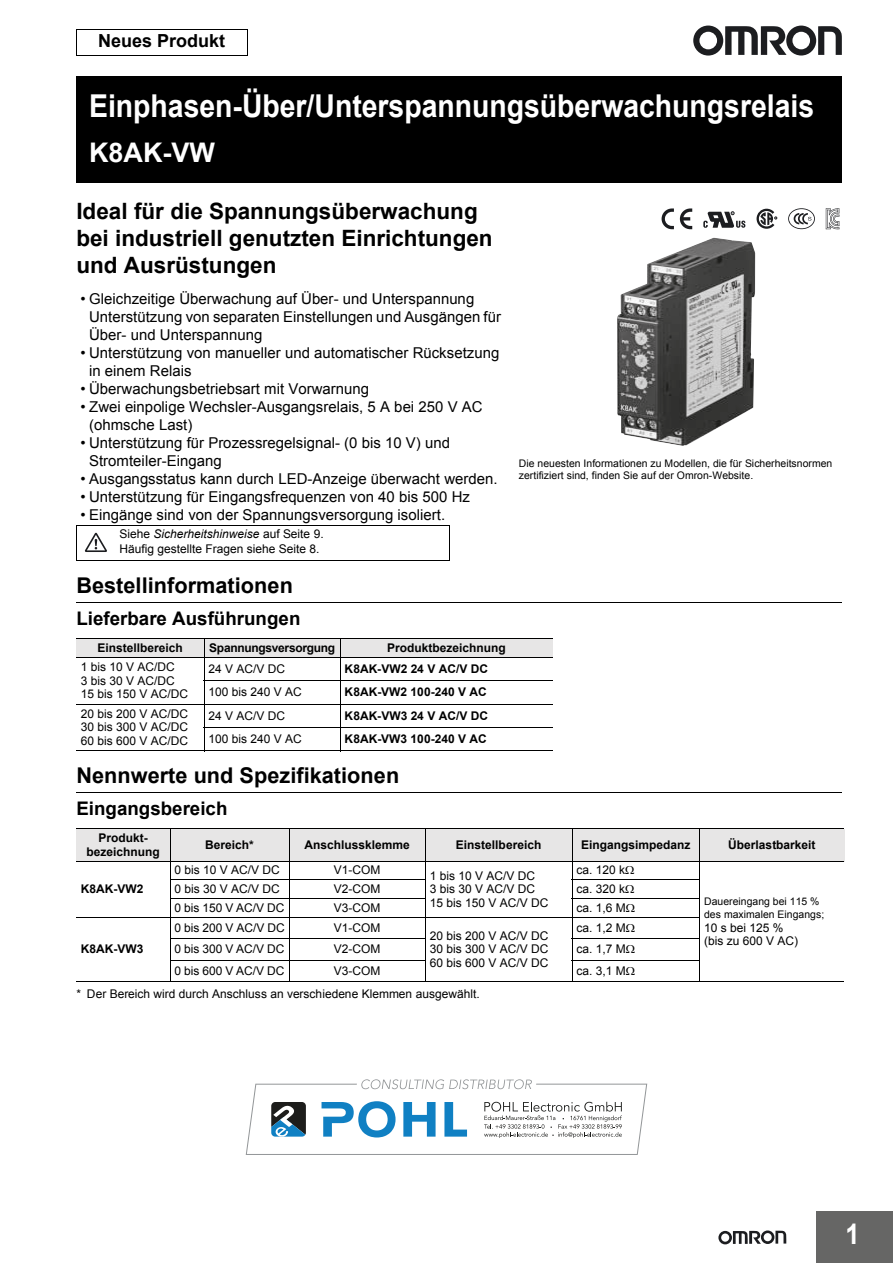
<style>
.page{position:relative;width:893px;height:1263px;background:#fff}
.page>*{position:absolute;margin:0;border:0;box-sizing:border-box;transform-origin:0 0}
.t1{font:700 31.5px "Arial";color:#fff;scale:.9 1}
.t2{font:700 28.5px "Arial";color:#fff;scale:.9 1}
.t3{font:700 27px "Arial";color:#fff}
.t4{font:700 22.5px/27px "Arial";color:#000}
.t5{font:700 21.75px "Arial";color:#000}
.t6{font:700 18.75px "Arial";color:#000}
.t7{font:700 18px "Arial";color:#000}
.t8{font:15px/18px "Arial";letter-spacing:.005em;color:#000}
.t9{font:12px/13.5px "Arial";color:#000}
.t10{font:700 12px/13.5px "Arial";color:#000;text-align:center}
.t11{font:700 12px "Arial";letter-spacing:-.025em;color:#000}
.t12{font:10.5px/12px "Arial";letter-spacing:.005em;color:#000}
.s1{font-style:italic}
</style>
<div class="page">
<hr style="left:76px;top:30px;width:171px;height:1px;background:#000">
<svg style="left:247px;top:30px;width:1px;height:26px"></svg>
<hr style="left:76px;top:55px;width:171px;height:1px;background:#000">
<svg style="left:76px;top:31px;width:1px;height:24px"></svg>
<svg style="left:693px;top:26px;width:148px;height:30px"></svg>
<div style="left:816px;top:1212px;width:76px;height:51px;background:#666665"></div>
<svg style="left:718px;top:1230px;width:68px;height:14px"></svg>
<div style="left:76px;top:77px;width:766px;height:106px;background:#000"></div>
<hr style="left:76px;top:602px;width:766px;height:1px;background:#000">
<hr style="left:76px;top:792px;width:766px;height:1px;background:#000">
<hr style="left:77px;top:525px;width:1px;height:35px;background:#000">
<hr style="left:449px;top:525px;width:1px;height:35px;background:#000">
<hr style="left:76px;top:525px;width:374px;height:1px;background:#000">
<hr style="left:76px;top:560px;width:374px;height:1px;background:#000">
<svg style="left:703px;top:212px;width:42px;height:16px"></svg>
<svg style="left:680px;top:208px;width:12px;height:21px"></svg>
<svg style="left:661px;top:208px;width:13px;height:21px"></svg>
<svg style="left:756px;top:209px;width:21px;height:20px"></svg>
<svg style="left:788px;top:208px;width:26px;height:21px"></svg>
<svg style="left:825px;top:209px;width:14px;height:21px"></svg>
<img style="left:617px;top:238px;width:138px;height:208px">
<svg style="left:85px;top:533px;width:22px;height:19px"></svg>
<div style="left:76px;top:639px;width:128px;height:18px;background:#e7e6e6"></div>
<div style="left:204px;top:639px;width:136px;height:18px;background:#e7e6e6"></div>
<div style="left:340px;top:639px;width:213px;height:18px;background:#e7e6e6"></div>
<hr style="left:204px;top:638px;width:1px;height:113px;background:#000">
<hr style="left:340px;top:638px;width:1px;height:113px;background:#000">
<hr style="left:76px;top:638px;width:477px;height:1px;background:#000">
<hr style="left:76px;top:657px;width:477px;height:1px;background:#000">
<hr style="left:204px;top:680px;width:349px;height:1px;background:#000">
<hr style="left:76px;top:704px;width:477px;height:1px;background:#000">
<hr style="left:204px;top:727px;width:349px;height:1px;background:#000">
<hr style="left:76px;top:750px;width:477px;height:1px;background:#000">
<div style="left:76px;top:829px;width:94px;height:32px;background:#e7e6e6"></div>
<div style="left:170px;top:829px;width:119px;height:32px;background:#e7e6e6"></div>
<div style="left:289px;top:829px;width:136px;height:32px;background:#e7e6e6"></div>
<div style="left:425px;top:829px;width:147px;height:32px;background:#e7e6e6"></div>
<div style="left:572px;top:829px;width:127px;height:32px;background:#e7e6e6"></div>
<div style="left:699px;top:829px;width:145px;height:32px;background:#e7e6e6"></div>
<hr style="left:170px;top:829px;width:1px;height:153px;background:#000">
<hr style="left:289px;top:829px;width:1px;height:153px;background:#000">
<hr style="left:425px;top:829px;width:1px;height:153px;background:#000">
<hr style="left:572px;top:829px;width:1px;height:153px;background:#000">
<hr style="left:699px;top:829px;width:1px;height:153px;background:#000">
<hr style="left:76px;top:829px;width:768px;height:1px;background:#000">
<hr style="left:76px;top:861px;width:768px;height:1px;background:#000">
<hr style="left:170px;top:880px;width:255px;height:1px;background:#000">
<hr style="left:572px;top:880px;width:127px;height:1px;background:#000">
<hr style="left:170px;top:899px;width:255px;height:1px;background:#000">
<hr style="left:572px;top:899px;width:127px;height:1px;background:#000">
<hr style="left:76px;top:917px;width:623px;height:1px;background:#000">
<hr style="left:170px;top:939px;width:255px;height:1px;background:#000">
<hr style="left:572px;top:939px;width:127px;height:1px;background:#000">
<hr style="left:170px;top:960px;width:255px;height:1px;background:#000">
<hr style="left:572px;top:960px;width:127px;height:1px;background:#000">
<hr style="left:76px;top:981px;width:768px;height:1px;background:#000">
<svg style="left:246px;top:1079px;width:401px;height:76px"></svg>
<h3 class="t7" style="left:98px;top:29px;width:128px">Neues Produkt</h3>
<h1 class="t1" style="left:89px;top:85px;width:807px">Einphasen-Über/Unterspannungsüberwachungsrelais</h1>
<h3 class="t3" style="left:89px;top:134px;width:127px">K8AK-VW</h3>
<h3 class="t4" style="left:76px;top:199px;width:418px">Ideal für die Spannungsüberwachung bei industriell genutzten Einrichtungen und Ausrüstungen</h3>
<p class="t8" style="left:89px;top:290px;width:413px;text-indent:-9px">• Gleichzeitige Überwachung auf Über- und Unterspannung<br>Unterstützung von separaten Einstellungen und Ausgängen für<br>Über- und Unterspannung</p>
<p class="t8" style="left:89px;top:344px;width:411px;text-indent:-9px">• Unterstützung von manueller und automatischer Rücksetzung in einem Relais</p>
<p class="t8" style="left:81px;top:380px;width:290px">• Überwachungsbetriebsart mit Vorwarnung</p>
<p class="t8" style="left:89px;top:398px;width:395px;text-indent:-9px">• Zwei einpolige Wechsler-Ausgangsrelais, 5 A bei 250 V AC (ohmsche Last)</p>
<p class="t8" style="left:89px;top:434px;width:362px;text-indent:-9px">• Unterstützung für Prozessregelsignal- (0 bis 10 V) und<br>Stromteiler-Eingang</p>
<p class="t8" style="left:81px;top:470px;width:418px">• Ausgangsstatus kann durch LED-Anzeige überwacht werden.</p>
<p class="t8" style="left:81px;top:488px;width:391px">• Unterstützung für Eingangsfrequenzen von 40 bis 500 Hz</p>
<p class="t8" style="left:81px;top:506px;width:366px">• Eingänge sind von der Spannungsversorgung isoliert.</p>
<p class="t9" style="left:120px;top:527px;width:206px;line-height:15px">Siehe <span class="s1">Sicherheitshinweise</span> auf Seite 9.<br>Häufig gestellte Fragen siehe Seite 8.</p>
<h3 class="t5" style="left:76px;top:571px;width:218px">Bestellinformationen</h3>
<h3 class="t6" style="left:76px;top:606px;width:225px">Lieferbare Ausführungen</h3>
<p class="t10" style="left:97px;top:641px;width:87px">Einstellbereich</p>
<p class="t11" style="left:209px;top:640px;width:127px">Spannungsversorgung</p>
<p class="t10" style="left:387px;top:641px;width:120px">Produktbezeichnung</p>
<p class="t9" style="left:81px;top:660px;width:109px">1 bis 10 V AC/DC<br>3 bis 30 V AC/DC<br>15 bis 150 V AC/DC</p>
<p class="t9" style="left:208px;top:662px;width:78px">24 V AC/V DC</p>
<p class="t10" style="left:344px;top:662px;width:145px">K8AK-VW2 24 V AC/V DC</p>
<p class="t9" style="left:208px;top:685px;width:95px">100 bis 240 V AC</p>
<p class="t10" style="left:344px;top:686px;width:144px">K8AK-VW2 100-240 V AC</p>
<p class="t9" style="left:81px;top:707px;width:109px;text-align:justify">20 bis 200 V AC/DC 30 bis 300 V AC/DC 60 bis 600 V AC/DC</p>
<p class="t9" style="left:208px;top:709px;width:78px">24 V AC/V DC</p>
<p class="t10" style="left:344px;top:709px;width:145px">K8AK-VW3 24 V AC/V DC</p>
<p class="t9" style="left:208px;top:732px;width:95px">100 bis 240 V AC</p>
<p class="t10" style="left:344px;top:732px;width:144px">K8AK-VW3 100-240 V AC</p>
<h3 class="t5" style="left:76px;top:761px;width:324px">Nennwerte und Spezifikationen</h3>
<h3 class="t6" style="left:76px;top:796px;width:153px">Eingangsbereich</h3>
<p class="t12" style="left:519px;top:458px;width:315px">Die neuesten Informationen zu Modellen, die für Sicherheitsnormen zertifiziert sind, finden Sie auf der Omron-Website.</p>
<p class="t10" style="left:86px;top:832px;width:75px">Produkt&shy;bezeichnung</p>
<p class="t10" style="left:205px;top:838px;width:50px">Bereich*</p>
<p class="t10" style="left:304px;top:838px;width:107px">Anschlussklemme</p>
<p class="t10" style="left:456px;top:838px;width:87px">Einstellbereich</p>
<p class="t10" style="left:581px;top:838px;width:111px">Eingangsimpedanz</p>
<p class="t10" style="left:728px;top:838px;width:89px">Überlastbarkeit</p>
<p class="t10" style="left:81px;top:883px;width:64px">K8AK-VW2</p>
<p class="t9" style="left:174px;top:864px;width:107px">0 bis 10 V AC/V DC</p>
<p class="t9" style="left:334px;top:864px;width:48px">V1-COM</p>
<p class="t9" style="left:576px;top:864px;width:50px">ca. 120 k</p>
<p class="t9" style="left:429px;top:869px;width:120px">1 bis 10 V AC/V DC<br>3 bis 30 V AC/V DC<br>15 bis 150 V AC/V DC</p>
<p class="t9" style="left:174px;top:882px;width:107px">0 bis 30 V AC/V DC</p>
<p class="t9" style="left:334px;top:882px;width:48px">V2-COM</p>
<p class="t9" style="left:576px;top:882px;width:50px">ca. 320 k</p>
<p class="t9" style="left:174px;top:901px;width:111px">0 bis 150 V AC/V DC</p>
<p class="t9" style="left:334px;top:901px;width:48px">V3-COM</p>
<p class="t9" style="left:576px;top:901px;width:51px">ca. 1,6 M</p>
<p class="t12" style="left:704px;top:895px;width:121px;line-height:13.5px">Dauereingang bei 115 % des maximalen Eingangs;</p>
<p class="t9" style="left:704px;top:921px;width:96px">10 s bei 125 % (bis zu 600 V AC)</p>
<p class="t9" style="left:174px;top:921px;width:112px">0 bis 200 V AC/V DC</p>
<p class="t9" style="left:334px;top:921px;width:48px">V1-COM</p>
<p class="t9" style="left:576px;top:921px;width:51px">ca. 1,2 M</p>
<p class="t9" style="left:429px;top:929px;width:120px;text-align:justify">20 bis 200 V AC/V DC 30 bis 300 V AC/V DC 60 bis 600 V AC/V DC</p>
<p class="t9" style="left:174px;top:942px;width:111px">0 bis 300 V AC/V DC</p>
<p class="t9" style="left:334px;top:942px;width:48px">V2-COM</p>
<p class="t9" style="left:576px;top:942px;width:51px">ca. 1,7 M</p>
<p class="t9" style="left:174px;top:964px;width:111px">0 bis 600 V AC/V DC</p>
<p class="t9" style="left:334px;top:964px;width:48px">V3-COM</p>
<p class="t9" style="left:576px;top:964px;width:51px">ca. 3,1 M</p>
<p class="t10" style="left:81px;top:943px;width:64px">K8AK-VW3</p>
<p class="t9" style="left:76px;top:987px;width:405px">* Der Bereich wird durch Anschluss an verschiedene Klemmen ausgewählt.</p>
<h2 class="t2" style="left:845px;top:1215px;width:17px">1</h2>
</div>
